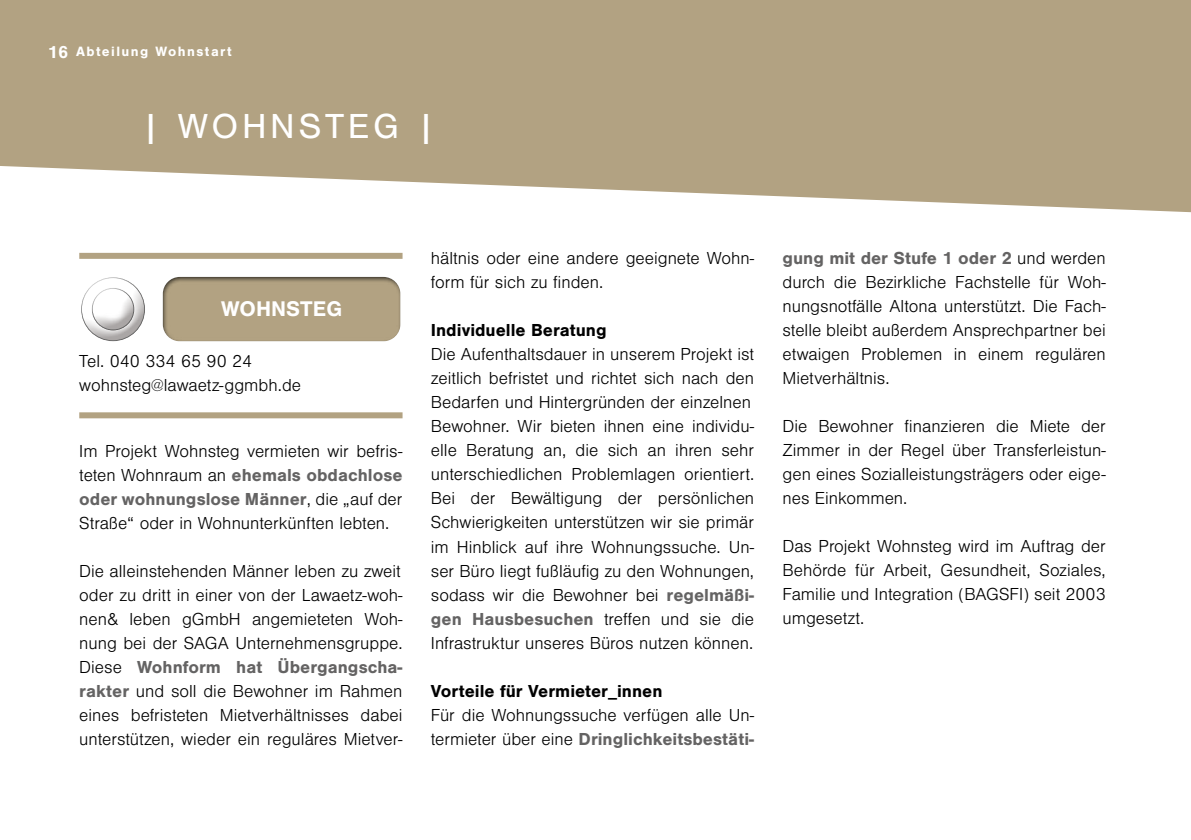
<style>
.page{position:relative;width:1191px;height:840px;background:#fff}
.page>*{position:absolute;margin:0;border:0;box-sizing:border-box;transform-origin:0 0}
.t1{font:36px "Nimbus San";letter-spacing:.1em;color:#fff}
.t2{font:700 22px "Nimbus San";color:#fff}
.t3{font:300 18px/24px "Nimbus San";color:#000;text-align:justify}
.t4{font:700 18px "Nimbus San";color:#000}
.t5{font:700 14px "Nimbus San";letter-spacing:.1em;color:#fff}
.s1{font-size:18px}
.s2{font-weight:700;color:#646363}
</style>
<div class="page">
<svg style="left:0;top:0;width:1191px;height:212px;background:#baac8f"></svg>
<div style="left:79px;top:412px;width:323px;height:6px;background:#b2a282"></div>
<div style="left:79px;top:253px;width:323px;height:6px;background:#b2a282"></div>
<svg style="left:81px;top:277px;width:64px;height:64px"></svg>
<div style="left:91px;top:284px;width:46px;height:34px;background:#fff"></div>
<div style="left:91px;top:292px;width:46px;height:40px;background:#8d8887;opacity:.75"></div>
<div style="left:161px;top:274px;width:240px;height:68px;background:#000;opacity:.75"></div>
<p class="t5" style="left:48px;top:43px;width:185px"><span class="s1">16</span> Abteilung Wohnstart</p>
<h1 class="t1" style="left:142px;top:106px;width:295px">| WOHNSTEG |</h1>
<p class="t2" style="left:221px;top:296px;width:122px">WOHNSTEG</p>
<p class="t3" style="left:79px;top:349px;width:223px">Tel. 040 334 65 90 24 wohnsteg@lawaetz-ggmbh.de</p>
<p class="t3" style="left:79px;top:439px;width:325px">Im Projekt Wohnsteg vermieten wir befris&shy;teten Wohnraum an <span class="s2">ehemals obdachlose oder wohnungslose Männer</span>, die „auf der Straße“ oder in Wohnunterkünften lebten.</p>
<p class="t3" style="left:79px;top:559px;width:325px">Die alleinstehenden Männer leben zu zweit oder zu dritt in einer von der Lawaetz-woh&shy;nen&amp; leben gGmbH angemieteten Woh&shy;nung bei der SAGA Unternehmensgruppe.<br>Diese <span class="s2">Wohnform hat Übergangscha&shy;rakter</span> und soll die Bewohner im Rahmen eines befristeten Mietverhältnisses dabei unterstützen, wieder ein reguläres Mietver-</p>
<p class="t3" style="left:431px;top:247px;width:325px">hältnis oder eine andere geeignete Wohn&shy;form für sich zu finden.</p>
<p class="t4" style="left:431px;top:320px;width:177px">Individuelle Beratung</p>
<p class="t3" style="left:431px;top:343px;width:325px;text-align:left">Die Aufenthaltsdauer in unserem Projekt ist zeitlich befristet und richtet sich nach den Bedarfen und Hintergründen der einzelnen Bewohner. Wir bieten ihnen eine individu&shy;elle Beratung an, die sich an ihren sehr unterschiedlichen Problemlagen orientiert.<br>Bei der Bewältigung der persönlichen Schwierigkeiten unterstützen wir sie primär im Hinblick auf ihre Wohnungssuche. Un&shy;ser Büro liegt fußläufig zu den Wohnungen, sodass wir die Bewohner bei <span class="s2">regelmäßi&shy;gen Hausbesuchen</span> treffen und sie die Infrastruktur unseres Büros nutzen können.</p>
<p class="t4" style="left:431px;top:680px;width:233px">Vorteile für Vermieter_innen</p>
<p class="t3" style="left:431px;top:702px;width:325px">Für die Wohnungssuche verfügen alle Un&shy;termieter über eine <span class="s2">Dringlichkeitsbestäti-</span></p>
<p class="t3" style="left:782px;top:246px;width:325px"><span class="s2">gung mit der Stufe 1 oder 2</span> und werden durch die Bezirkliche Fachstelle für Woh&shy;nungsnotfälle Altona unterstützt. Die Fach&shy;stelle bleibt außerdem Ansprechpartner bei etwaigen Problemen in einem regulären Mietverhältnis.</p>
<p class="t3" style="left:782px;top:414px;width:325px">Die Bewohner finanzieren die Miete der Zimmer in der Regel über Transferleistun&shy;gen eines Sozialleistungsträgers oder eige&shy;nes Einkommen.</p>
<p class="t3" style="left:782px;top:534px;width:325px">Das Projekt Wohnsteg wird im Auftrag der Behörde für Arbeit, Gesundheit, Soziales, Familie und Integration (BAGSFI) seit 2003 umgesetzt.</p>
</div>
